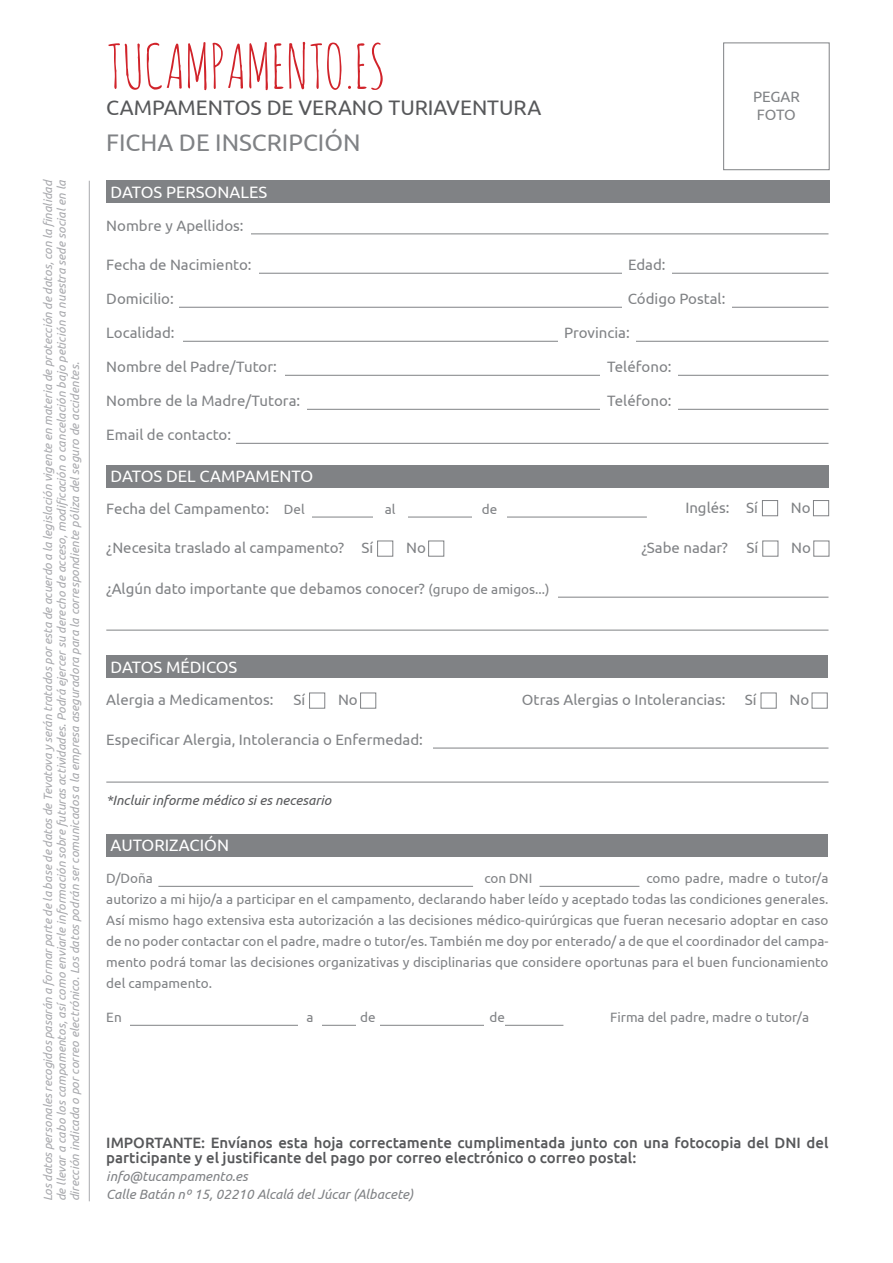
<style>
.page{position:relative;width:893px;height:1263px;background:#fff}
.page>*{position:absolute;margin:0;border:0;box-sizing:border-box;transform-origin:0 0}
.t1{font:60px "Amatic SC";color:#d1232a}
.t2{font:24px "Ubuntu";color:#808285}
.t3{font:21px "Ubuntu";color:#57585a}
.t4{font:16.5px "Ubuntu";color:#fff}
.t5{font:15px "Ubuntu";color:#808285}
.t6{font:500 15px/15px "Ubuntu";color:#57585a}
.t7{font:13.5px/21px "Ubuntu";color:#808285;text-align:justify}
.t8{font:italic 13.5px "Ubuntu";color:#808285}
.t9{font:italic 13.5px "Ubuntu";color:#57585a}
.t10{font:italic 12px/13.5px "Ubuntu";letter-spacing:-.01em;color:#a8a9ad;text-align:justify}
.s1{font-size:13.5px}
</style>
<div class="page">
<div style="left:106px;top:181px;width:724px;height:22px;background:#808285"></div>
<div style="left:106px;top:655px;width:721px;height:23px;background:#808285"></div>
<div style="left:106px;top:465px;width:723px;height:22px;background:#808285"></div>
<div style="left:106px;top:834px;width:721px;height:22px;background:#808285"></div>
<div style="left:723px;top:43px;width:107px;height:127px;border:1px solid #808285"></div>
<hr style="left:247px;top:233px;width:581px;height:1px;background:#808285">
<hr style="left:247px;top:273px;width:581px;height:1px;background:#808285">
<hr style="left:247px;top:748px;width:581px;height:1px;background:#808285">
<hr style="left:247px;top:597px;width:581px;height:1px;background:#808285">
<hr style="left:299px;top:517px;width:348px;height:1px;background:#808285">
<hr style="left:158px;top:886px;width:315px;height:1px;background:#808285">
<hr style="left:122px;top:1025px;width:441px;height:1px;background:#808285">
<hr style="left:539px;top:886px;width:100px;height:1px;background:#808285">
<hr style="left:168px;top:307px;width:660px;height:1px;background:#808285">
<hr style="left:106px;top:782px;width:722px;height:1px;background:#808285">
<hr style="left:106px;top:630px;width:722px;height:1px;background:#808285">
<hr style="left:179px;top:341px;width:649px;height:1px;background:#808285">
<hr style="left:247px;top:375px;width:581px;height:1px;background:#808285">
<hr style="left:247px;top:409px;width:581px;height:1px;background:#808285">
<hr style="left:224px;top:443px;width:604px;height:1px;background:#808285">
<div style="left:106px;top:219px;width:145px;height:25px;background:#fff"></div>
<div style="left:106px;top:258px;width:152px;height:28px;background:#fff"></div>
<div style="left:106px;top:733px;width:327px;height:29px;background:#fff"></div>
<div style="left:106px;top:582px;width:452px;height:32px;background:#fff"></div>
<div style="left:284px;top:503px;width:27px;height:34px;background:#fff"></div>
<div style="left:106px;top:1011px;width:24px;height:37px;background:#fff"></div>
<div style="left:298px;top:1011px;width:24px;height:37px;background:#fff"></div>
<div style="left:356px;top:1011px;width:23px;height:37px;background:#fff"></div>
<div style="left:485px;top:1011px;width:20px;height:37px;background:#fff"></div>
<div style="left:373px;top:503px;width:34px;height:34px;background:#fff"></div>
<div style="left:473px;top:503px;width:34px;height:34px;background:#fff"></div>
<div style="left:622px;top:258px;width:50px;height:28px;background:#fff"></div>
<div style="left:622px;top:292px;width:109px;height:29px;background:#fff"></div>
<div style="left:106px;top:292px;width:73px;height:29px;background:#fff"></div>
<div style="left:106px;top:326px;width:76px;height:25px;background:#fff"></div>
<div style="left:558px;top:326px;width:78px;height:25px;background:#fff"></div>
<div style="left:601px;top:360px;width:77px;height:25px;background:#fff"></div>
<div style="left:601px;top:394px;width:77px;height:25px;background:#fff"></div>
<div style="left:106px;top:360px;width:179px;height:25px;background:#fff"></div>
<div style="left:106px;top:394px;width:201px;height:29px;background:#fff"></div>
<div style="left:106px;top:428px;width:130px;height:25px;background:#fff"></div>
<div style="left:309px;top:693px;width:16px;height:15px;border:1px solid #808285"></div>
<div style="left:377px;top:541px;width:16px;height:15px;border:1px solid #808285"></div>
<div style="left:762px;top:500px;width:16px;height:16px;border:1px solid #808285"></div>
<div style="left:360px;top:693px;width:16px;height:15px;border:1px solid #808285"></div>
<div style="left:812px;top:693px;width:15px;height:15px;border:1px solid #808285"></div>
<div style="left:428px;top:541px;width:16px;height:15px;border:1px solid #808285"></div>
<div style="left:813px;top:500px;width:16px;height:16px;border:1px solid #808285"></div>
<hr style="left:89px;top:181px;width:1px;height:1020px;background:#a8a9ad">
<p class="t10" style="left:41px;top:1201px;width:1023px;rotate:-90deg">Los datos personales recogidos pasarán a formar parte de la base de datos de Tevatova y serán tratados por esta de acuerdo a la legislación vigente en materia de protección de datos, con la finalidad de llevar a cabo los campamentos, así como enviarle información sobre futuras actividades. Podrá ejercer su derecho de acceso, modificación o cancelación bajo petición a nuestra sede social en la dirección indicada o por correo electrónico. Los datos podrán ser comunicados a la empresa aseguradora para la correspondiente póliza del seguro de accidentes.</p>
<p class="t1" style="left:106px;top:28px;width:281px">TUCAMPAMENTO.ES</p>
<p class="t5" style="left:753px;top:88px;width:48px">PEGAR</p>
<p class="t3" style="left:106px;top:95px;width:437px">CAMPAMENTOS DE VERANO TURIAVENTURA</p>
<p class="t5" style="left:757px;top:106px;width:40px">FOTO</p>
<p class="t2" style="left:106px;top:128px;width:256px">FICHA DE INSCRIPCIÓN</p>
<p class="t4" style="left:111px;top:182px;width:158px">DATOS PERSONALES</p>
<p class="t5" style="left:106px;top:216px;width:139px">Nombre y Apellidos:</p>
<p class="t5" style="left:106px;top:256px;width:147px">Fecha de Nacimiento:</p>
<p class="t5" style="left:628px;top:256px;width:39px">Edad:</p>
<p class="t5" style="left:106px;top:290px;width:69px">Domicilio:</p>
<p class="t5" style="left:628px;top:290px;width:99px">Código Postal:</p>
<p class="t5" style="left:106px;top:324px;width:70px">Localidad:</p>
<p class="t5" style="left:564px;top:324px;width:67px">Provincia:</p>
<p class="t5" style="left:607px;top:358px;width:66px">Teléfono:</p>
<p class="t5" style="left:607px;top:392px;width:66px">Teléfono:</p>
<p class="t5" style="left:106px;top:358px;width:172px">Nombre del Padre/Tutor:</p>
<p class="t5" style="left:106px;top:392px;width:195px">Nombre de la Madre/Tutora:</p>
<p class="t5" style="left:106px;top:426px;width:126px">Email de contacto:</p>
<p class="t4" style="left:111px;top:466px;width:204px">DATOS DEL CAMPAMENTO</p>
<p class="t5" style="left:106px;top:499px;width:164px">Fecha del Campamento:</p>
<p class="t7" style="left:284px;top:498px;width:22px">Del</p>
<p class="t7" style="left:385px;top:498px;width:12px">al</p>
<p class="t7" style="left:482px;top:498px;width:17px">de</p>
<p class="t5" style="left:685px;top:499px;width:46px">Inglés:</p>
<p class="t5" style="left:746px;top:499px;width:13px">Sí</p>
<p class="t5" style="left:791px;top:499px;width:21px">No</p>
<p class="t5" style="left:106px;top:539px;width:239px">¿Necesita traslado al campamento?</p>
<p class="t5" style="left:641px;top:539px;width:88px">¿Sabe nadar?</p>
<p class="t5" style="left:361px;top:539px;width:13px">Sí</p>
<p class="t5" style="left:747px;top:539px;width:13px">Sí</p>
<p class="t5" style="left:406px;top:539px;width:21px">No</p>
<p class="t5" style="left:791px;top:539px;width:21px">No</p>
<p class="t5" style="left:106px;top:579px;width:445px">¿Algún dato importante que debamos conocer? <span class="s1">(grupo de amigos...)</span></p>
<p class="t4" style="left:111px;top:657px;width:128px">DATOS MÉDICOS</p>
<p class="t5" style="left:106px;top:691px;width:169px">Alergia a Medicamentos:</p>
<p class="t5" style="left:293px;top:691px;width:13px">Sí</p>
<p class="t5" style="left:522px;top:691px;width:205px">Otras Alergias o Intolerancias:</p>
<p class="t5" style="left:745px;top:691px;width:13px">Sí</p>
<p class="t5" style="left:338px;top:691px;width:21px">No</p>
<p class="t5" style="left:789px;top:691px;width:21px">No</p>
<p class="t5" style="left:106px;top:730px;width:318px">Especificar Alergia, Intolerancia o Enfermedad:</p>
<p class="t9" style="left:106px;top:792px;width:226px">*Incluir informe médico si es necesario</p>
<p class="t4" style="left:111px;top:835px;width:120px">AUTORIZACIÓN</p>
<p class="t7" style="left:106px;top:867px;width:724px;text-indent:540px">como padre, madre o tutor/a autorizo a mi hijo/a a participar en el campamento, declarando haber leído y aceptado todas las condiciones generales.<br>Así mismo hago extensiva esta autorización a las decisiones médico-quirúrgicas que fueran necesario adoptar en caso de no poder contactar con el padre, madre o tutor/es. También me doy por enterado/ a de que el coordinador del campa&shy;mento podrá tomar las decisiones organizativas y disciplinarias que considere oportunas para el buen funcionamiento del campamento.</p>
<p class="t7" style="left:106px;top:867px;width:48px">D/Doña</p>
<p class="t7" style="left:484px;top:867px;width:50px">con DNI</p>
<p class="t7" style="left:106px;top:1006px;width:17px">En</p>
<p class="t7" style="left:306px;top:1006px;width:9px">a</p>
<p class="t7" style="left:360px;top:1006px;width:17px">de</p>
<p class="t7" style="left:489px;top:1006px;width:17px">de</p>
<p class="t7" style="left:610px;top:1006px;width:200px">Firma del padre, madre o tutor/a</p>
<p class="t6" style="left:106px;top:1135px;width:724px">IMPORTANTE: Envíanos esta hoja correctamente cumplimentada junto con una fotocopia del DNI del participante y el justificante del pago por correo electrónico o correo postal:</p>
<p class="t8" style="left:106px;top:1168px;width:143px">info@tucampamento.es</p>
<p class="t8" style="left:106px;top:1186px;width:309px">Calle Batán nº 15, 02210 Alcalá del Júcar (Albacete)</p>
</div>
